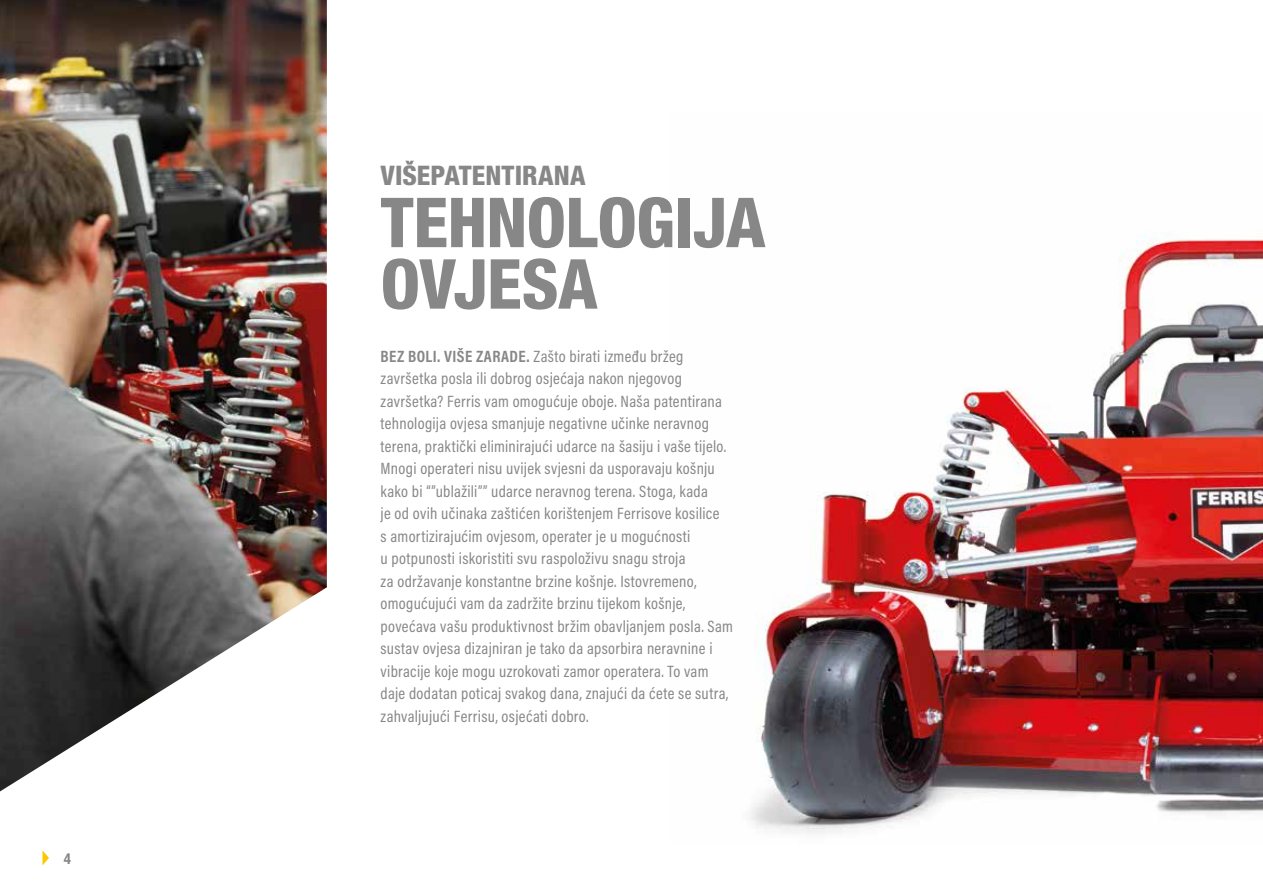
<style>
.page{position:relative;width:1263px;height:893px;background:#fff}
.page>*{position:absolute;margin:0;border:0;box-sizing:border-box;transform-origin:0 0}
.t1{font:800 condensed 69px/61.5px "Helvetica Neue LT Std";letter-spacing:-.01em;color:#878787}
.t2{font:800 condensed 27px "Helvetica Neue LT Std";color:#878787}
.t3{font:16.5px/22.5px "Acumin Pro Cond";letter-spacing:.02em;color:#878787}
.t4{font:700 condensed 15px "Helvetica Neue LT Std";color:#878787}
.s1{font-weight:700}
</style>
<div class="page">
<img style="left:750px;top:232px;width:513px;height:601px">
<img style="left:0;top:0;width:327px;height:791px">
<svg style="left:43px;top:851px;width:6px;height:14px"></svg>
<p class="t4" style="left:64px;top:849px;width:9px">4</p>
<h2 class="t2" style="left:381px;top:158px;width:206px">VIŠEPATENTIRANA</h2>
<h1 class="t1" style="left:381px;top:191px;width:386px">TEHNOLOGIJA<br>OVJESA</h1>
<p class="t3" style="left:381px;top:344px;width:354px"><span class="s1">BEZ BOLI. VIŠE ZARADE.</span> Zašto birati između bržeg završetka posla ili dobrog osjećaja nakon njegovog završetka? Ferris vam omogućuje oboje. Naša patentirana tehnologija ovjesa smanjuje negativne učinke neravnog terena, praktički eliminirajući udarce na šasiju i vaše tijelo.<br>Mnogi operateri nisu uvijek svjesni da usporavaju košnju kako bi “”ublažili”” udarce neravnog terena. Stoga, kada<br>je od ovih učinaka zaštićen korištenjem Ferrisove kosilice<br>s amortizirajućim ovjesom, operater je u mogućnosti<br>u potpunosti iskoristiti svu raspoloživu snagu stroja<br>za održavanje konstantne brzine košnje. Istovremeno, omogućujući vam da zadržite brzinu tijekom košnje, povećava vašu produktivnost bržim obavljanjem posla. Sam sustav ovjesa dizajniran je tako da apsorbira neravnine i vibracije koje mogu uzrokovati zamor operatera. To vam daje dodatan poticaj svakog dana, znajući da ćete se sutra, zahvaljujući Ferrisu, osjećati dobro.</p>
</div>
